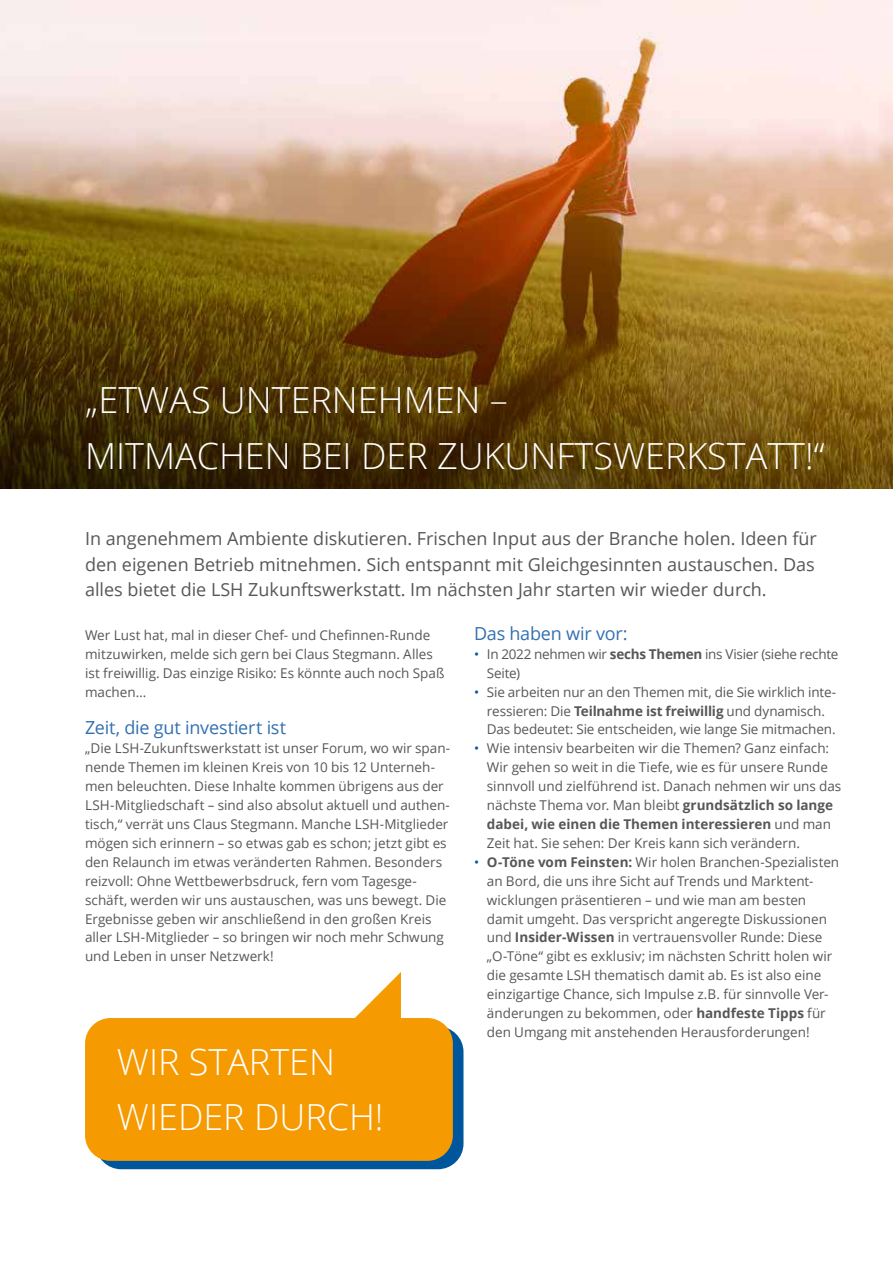
<style>
.page{position:relative;width:893px;height:1263px;background:#fff}
.page>*{position:absolute;margin:0;border:0;box-sizing:border-box;transform-origin:0 0}
.t1{font:300 36px/55.5px "Open Sans";color:#fff}
.t2{font:18px/25.2px "Open Sans";color:#575756}
.t3{font:18px "Open Sans";letter-spacing:-.015em;color:#3370b0}
.t4{font:13.5px/18.9px "Open Sans";color:#575756}
.t5{font:13.5px/18.9px "Open Sans";letter-spacing:-.02em;color:#575756}
.s1{color:#00569d}
.s2{font-weight:700}
</style>
<div class="page">
<div style="left:96px;top:1026px;width:367px;height:143px;background:#00569d;border-radius:26px"></div>
<img style="left:0;top:0;width:893px;height:489px">
<div style="left:85px;top:1018px;width:368px;height:143px;background:#f59a00;border-radius:26px"></div>
<svg style="left:355px;top:972px;width:46px;height:46px"></svg>
<h1 class="t1" style="left:85px;top:371px;width:741px">„ETWAS UNTERNEHMEN –<br>MITMACHEN BEI DER ZUKUNFTSWERKSTATT!“</h1>
<p class="t2" style="left:85px;top:526px;width:733px">In angenehmem Ambiente diskutieren. Frischen Input aus der Branche holen. Ideen für den eigenen Betrieb mitnehmen. Sich entspannt mit Gleichgesinnten austauschen. Das alles bietet die LSH Zukunftswerkstatt. Im nächsten Jahr starten wir wieder durch.</p>
<p class="t4" style="left:85px;top:625px;width:361px">Wer Lust hat, mal in dieser Chef- und Chefinnen-Runde mitzuwirken, melde sich gern bei Claus Stegmann. Alles ist freiwillig. Das einzige Risiko: Es könnte auch noch Spaß machen…</p>
<h2 class="t3" style="left:85px;top:716px;width:202px">Zeit, die gut investiert ist</h2>
<p class="t4" style="left:85px;top:739px;width:367px">„Die LSH-Zukunftswerkstatt ist unser Forum, wo wir span&shy;nende Themen im kleinen Kreis von 10 bis 12 Unterneh&shy;men beleuchten. Diese Inhalte kommen übrigens aus der LSH-Mitgliedschaft – sind also absolut aktuell und authen&shy;tisch,“ verrät uns Claus Stegmann. Manche LSH-Mitglieder mögen sich erinnern – so etwas gab es schon; jetzt gibt es den Relaunch im etwas veränderten Rahmen. Besonders reizvoll: Ohne Wettbewerbsdruck, fern vom Tagesge&shy;schäft, werden wir uns austauschen, was uns bewegt. Die Ergebnisse geben wir anschließend in den großen Kreis aller LSH-Mitglieder – so bringen wir noch mehr Schwung und Leben in unser Netzwerk!</p>
<h2 class="t3" style="left:474px;top:621px;width:155px">Das haben wir vor:</h2>
<p class="t5" style="left:487px;top:644px;width:353px;text-indent:-13px"><span class="s1">•</span> In 2022 nehmen wir <span class="s2">sechs Themen</span> ins Visier (siehe rechte<br>Seite)</p>
<p class="t4" style="left:487px;top:682px;width:351px;text-indent:-13px"><span class="s1">•</span> Sie arbeiten nur an den Themen mit, die Sie wirklich inte&shy;ressieren: Die <span class="s2">Teilnahme ist freiwillig</span> und dynamisch.<br>Das bedeutet: Sie entscheiden, wie lange Sie mitmachen.</p>
<p class="t4" style="left:487px;top:739px;width:356px;text-indent:-13px"><span class="s1">•</span> Wie intensiv bearbeiten wir die Themen? Ganz einfach:<br>Wir gehen so weit in die Tiefe, wie es für unsere Runde sinnvoll und zielführend ist. Danach nehmen wir uns das nächste Thema vor. Man bleibt <span class="s2">grundsätzlich so lange dabei, wie einen die Themen interessieren</span> und man Zeit hat. Sie sehen: Der Kreis kann sich verändern.</p>
<p class="t4" style="left:487px;top:852px;width:354px;text-indent:-13px"><span class="s1">•</span> <span class="s2">O-Töne vom Feinsten:</span> Wir holen Branchen-Spezialisten an Bord, die uns ihre Sicht auf Trends und Marktent&shy;wicklungen präsentieren – und wie man am besten damit umgeht. Das verspricht angeregte Diskussionen und <span class="s2">Insider-Wissen</span> in vertrauensvoller Runde: Diese „O-Töne“ gibt es exklusiv; im nächsten Schritt holen wir die gesamte LSH thematisch damit ab. Es ist also eine einzigartige Chance, sich Impulse z.B. für sinnvolle Ver&shy;änderungen zu bekommen, oder <span class="s2">handfeste Tipps</span> für den Umgang mit anstehenden Herausforderungen!</p>
<h1 class="t1" style="left:117px;top:1033px;width:268px">WIR STARTEN<br>WIEDER DURCH!</h1>
</div>
